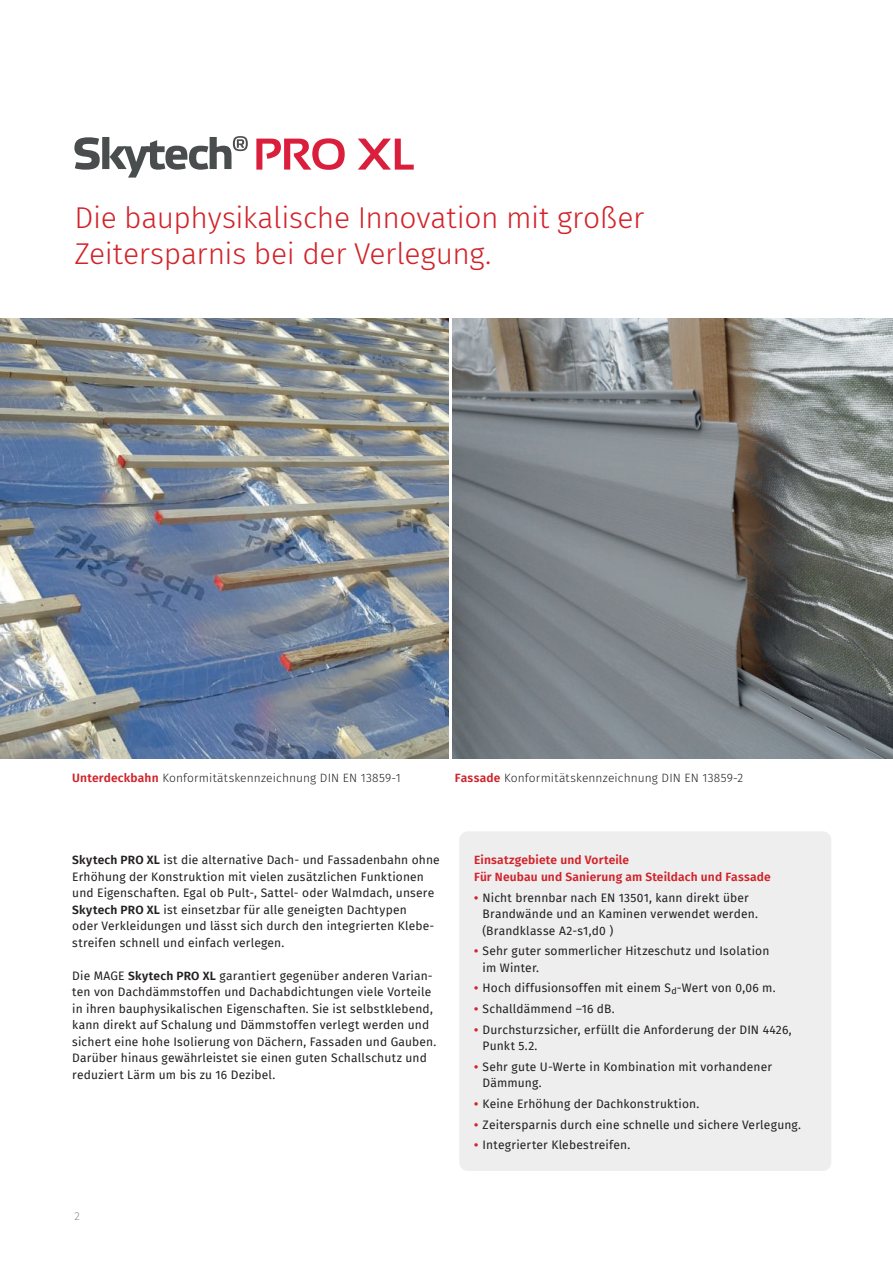
<style>
.page{position:relative;width:893px;height:1263px;background:#fff}
.page>*{position:absolute;margin:0;border:0;box-sizing:border-box;transform-origin:0 0}
.t1{font:300 30px/36px "Fira Sans";letter-spacing:-.01em;color:#d1232a}
.t2{font:12px/16.5px "Fira Sans";letter-spacing:.015em;color:#231f20}
.t3{font:300 12px "Fira Sans";letter-spacing:.01em;color:#231f20}
.t4{font:600 12px/16.5px "Fira Sans";letter-spacing:.01em;color:#d1232a}
.t5{font:300 11.25px "Fira Sans";color:#87898c}
.s1{font-weight:600;color:#d1232a}
.s2{font-weight:600}
.s3{font-weight:700;color:#d1232a}
</style>
<div class="page">
<svg style="left:256px;top:138px;width:89px;height:32px"></svg>
<svg style="left:358px;top:139px;width:56px;height:31px"></svg>
<svg style="left:74px;top:136px;width:174px;height:42px"></svg>
<img style="left:0;top:319px;width:449px;height:439px">
<img style="left:453px;top:319px;width:440px;height:439px">
<div style="left:459px;top:831px;width:372px;height:340px;background:#eeeeef;border-radius:9px"></div>
<h1 class="t1" style="left:74px;top:199px;width:571px">Die bauphysikalische Innovation mit großer<br>Zeitersparnis bei der Verlegung.</h1>
<p class="t3" style="left:72px;top:769px;width:330px"><span class="s1">Unterdeckbahn</span> Konformitätskennzeichnung DIN EN 13859-1</p>
<p class="t3" style="left:455px;top:769px;width:290px"><span class="s1">Fassade</span> Konformitätskennzeichnung DIN EN 13859-2</p>
<p class="t2" style="left:72px;top:852px;width:369px"><span class="s2">Skytech PRO XL</span> ist die alternative Dach- und Fassadenbahn ohne Erhöhung der Konstruktion mit vielen zusätzlichen Funktionen und Eigenschaften. Egal ob Pult-, Sattel- oder Walmdach, unsere <span class="s2">Skytech PRO XL</span> ist einsetzbar für alle geneigten Dachtypen<br>oder Verkleidungen und lässt sich durch den integrierten Klebe&shy;streifen schnell und einfach verlegen.</p>
<p class="t2" style="left:72px;top:967px;width:366px">Die MAGE <span class="s2">Skytech PRO XL</span> garantiert gegenüber anderen Varian&shy;ten von Dachdämmstoffen und Dachabdichtungen viele Vorteile in ihren bauphysikalischen Eigenschaften. Sie ist selbstklebend, kann direkt auf Schalung und Dämmstoffen verlegt werden und sichert eine hohe Isolierung von Dächern, Fassaden und Gauben.<br>Darüber hinaus gewährleistet sie einen guten Schallschutz und reduziert Lärm um bis zu 16 Dezibel.</p>
<p class="t5" style="left:74px;top:1208px;width:7px">2</p>
<p class="t4" style="left:474px;top:851px;width:298px">Einsatzgebiete und Vorteile<br>Für Neubau und Sanierung am Steildach und Fassade</p>
<p class="t2" style="left:483px;top:889px;width:277px;text-indent:-9px"><span class="s3">•</span> Nicht brennbar nach EN 13501, kann direkt über<br>Brandwände und an Kaminen verwendet werden. (Brandklasse A2-s1,d0 )</p>
<p class="t2" style="left:483px;top:942px;width:288px;text-indent:-9px"><span class="s3">•</span> Sehr guter sommerlicher Hitzeschutz und Isolation im Winter.</p>
<p class="t2" style="left:474px;top:980px;width:303px"><span class="s3">•</span> Hoch diffusionsoffen mit einem S<sub>d</sub>-Wert von 0,06 m.</p>
<p class="t2" style="left:474px;top:1000px;width:142px"><span class="s3">•</span> Schalldämmend –16 dB.</p>
<p class="t2" style="left:483px;top:1021px;width:310px;text-indent:-9px"><span class="s3">•</span> Durchsturzsicher, erfüllt die Anforderung der DIN 4426,<br>Punkt 5.2.</p>
<p class="t2" style="left:483px;top:1058px;width:291px;text-indent:-9px"><span class="s3">•</span> Sehr gute U-Werte in Kombination mit vorhandener<br>Dämmung.</p>
<p class="t2" style="left:474px;top:1095px;width:227px"><span class="s3">•</span> Keine Erhöhung der Dachkonstruktion.</p>
<p class="t2" style="left:474px;top:1116px;width:328px"><span class="s3">•</span> Zeitersparnis durch eine schnelle und sichere Verlegung.</p>
<p class="t2" style="left:474px;top:1136px;width:158px"><span class="s3">•</span> Integrierter Klebestreifen.</p>
</div>
